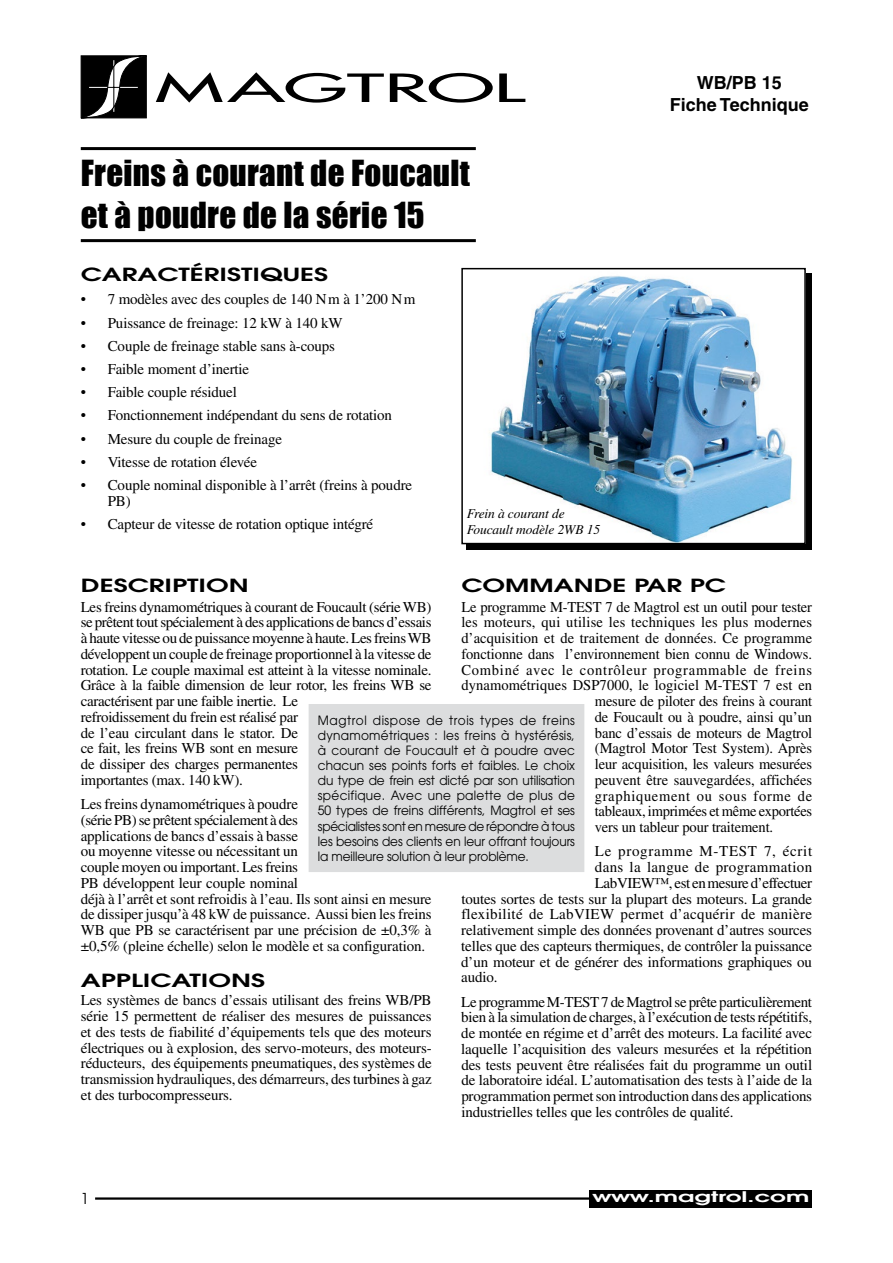
<style>
.page{position:relative;width:893px;height:1263px;background:#fff}
.page>*{position:absolute;margin:0;border:0;box-sizing:border-box;transform-origin:0 0}
.t1{font:37.8px "Futura";letter-spacing:-.005em;color:#000;scale:2.14 1}
.t2{font:33px/42px "Impact";letter-spacing:.01em;color:#000}
.t3{font:600 18px "Avant Garde";color:#000;scale:1.5 1}
.t4{font:700 18px/21.6px "Helvetica";color:#000;text-align:center}
.t5{font:15px/15.8px "Times";letter-spacing:-.01em;color:#000}
.t6{font:15px "Times";letter-spacing:.02em;color:#000}
.t7{font:15px "Times";letter-spacing:.045em;color:#000}
.t8{font:15px "Times";letter-spacing:.015em;color:#000}
.t9{font:15px "Times";letter-spacing:.05em;color:#000}
.t10{font:15px "Avant Garde";color:#000}
.t11{font:600 14.55px "Avant Garde";color:#fff;scale:1.7 1}
.t12{font:italic 13.5px/16.2px "Times";letter-spacing:-.01em;color:#000}
.t13{font:12.75px/15.1px "Avant Garde";letter-spacing:-.01em;color:#000;text-align:justify;scale:.95 1}
</style>
<div class="page">
<hr style="left:81px;top:147px;width:395px;height:3px;background:#000">
<hr style="left:81px;top:239px;width:395px;height:3px;background:#000">
<svg style="left:81px;top:55px;width:66px;height:63px;background:#292929"></svg>
<hr style="left:95px;top:1197px;width:524px;height:3px;background:#000">
<div style="left:589px;top:1190px;width:223px;height:18px;background:#000"></div>
<div style="left:467px;top:273px;width:345px;height:277px;background:#000"></div>
<img style="left:467px;top:273px;width:336px;height:268px">
<div style="left:461px;top:268px;width:345px;height:276px;border:2px solid #000"></div>
<div style="left:309px;top:704px;width:275px;height:167px;background:#dcddde"></div>
<div style="left:309px;top:704px;width:275px;height:168px;border:1px solid #dcddde"></div>
<h1 class="t1" style="left:155px;top:63px;width:174px">MAGTROL</h1>
<h2 class="t2" style="left:81px;top:152px;width:391px">Freins à courant de Foucault et à poudre de la série 15</h2>
<p class="t3" style="left:81px;top:263px;width:166px">CARACTÉRISTIQUES</p>
<p class="t5" style="left:81px;top:291px;width:336px">• 7 modèles avec des couples de 140 Nm à 1’200 Nm</p>
<p class="t5" style="left:81px;top:315px;width:263px">• Puissance de freinage: 12 kW à 140 kW</p>
<p class="t5" style="left:81px;top:338px;width:256px">• Couple de freinage stable sans à-coups</p>
<p class="t5" style="left:81px;top:361px;width:170px">• Faible moment d’inertie</p>
<p class="t5" style="left:81px;top:384px;width:158px">• Faible couple résiduel</p>
<p class="t5" style="left:81px;top:407px;width:313px">• Fonctionnement indépendant du sens de rotation</p>
<p class="t5" style="left:81px;top:431px;width:203px">• Mesure du couple de freinage</p>
<p class="t5" style="left:81px;top:454px;width:178px">• Vitesse de rotation élevée</p>
<p class="t5" style="left:108px;top:477px;width:306px;text-indent:-27px">• Couple nominal disponible à l’arrêt (freins à poudre<br>PB)</p>
<p class="t5" style="left:81px;top:516px;width:294px">• Capteur de vitesse de rotation optique intégré</p>
<p class="t12" style="left:467px;top:505px;width:135px">Frein à courant de<br>Foucault modèle 2WB 15</p>
<p class="t4" style="left:670px;top:72px;width:140px">WB/PB 15<br>Fiche Technique</p>
<p class="t3" style="left:81px;top:573px;width:113px">DESCRIPTION</p>
<p class="t5" style="left:81px;top:599px;width:352px">Les freins dynamométriques à courant de Foucault (série WB) se prêtent tout spécialement à des applications de bancs d’essais à haute vitesse ou de puissance moyenne à haute. Les freinsWB développent un couple de freinage proportionnel à la vitesse de rotation. Le couple maximal est atteint à la vitesse nominale.<br>Grâce à la faible dimension de leur rotor, les freins WB se caractérisent par une faible inertie. Le<br>refroidissement du frein est réalisé par<br>de l’eau circulant dans le stator. De<br>ce fait, les freins WB sont en mesure<br>de dissiper des charges permanentes<br>importantes (max. 140 kW).</p>
<p class="t5" style="left:81px;top:796px;width:352px">Les freins dynamométriques à poudre<br>(série PB)se prêtent spécialement à des<br>applications de bancs d’essais à basse<br>ou moyenne vitesse ou nécessitant un<br>couple moyen ou important. Les freins<br>PB développent leur couple nominal<br>déjà à l’arrêt et sont refroidis à l’eau. Ils sont ainsi en mesure de dissiper jusqu’à 48 kW de puissance. Aussi bien les freins WB que PB se caractérisent par une précision de ±0,3% à ±0,5% (pleine échelle) selon le modèle et sa configuration.</p>
<p class="t3" style="left:81px;top:969px;width:124px">APPLICATIONS</p>
<p class="t5" style="left:81px;top:992px;width:352px;text-align:justify">Les systèmes de bancs d’essais utilisant des freins WB/PB série 15 permettent de réaliser des mesures de puissances et des tests de fiabilité d’équipements tels que des moteurs électriques ou à explosion, des servo-moteurs, des moteurs&shy;réducteurs, des équipements pneumatiques, des systèmes de transmission hydrauliques, des démarreurs, des turbines à gaz et des turbocompresseurs.</p>
<p class="t3" style="left:461px;top:573px;width:178px">COMMANDE PAR PC</p>
<p class="t5" style="left:461px;top:599px;width:352px">Le programme M-TEST 7 de Magtrol est un outil pour tester</p>
<p class="t8" style="left:461px;top:614px;width:352px">les moteurs, qui utilise les techniques les plus modernes</p>
<p class="t5" style="left:461px;top:630px;width:352px">d’acquisition et de traitement de données. Ce programme</p>
<p class="t5" style="left:461px;top:646px;width:352px">fonctionne dans l’environnement bien connu de Windows.</p>
<p class="t9" style="left:461px;top:661px;width:352px">Combiné avec le contrôleur programmable de freins</p>
<p class="t5" style="left:461px;top:677px;width:352px">dynamométriques DSP7000, le logiciel M-TEST 7 est en</p>
<p class="t5" style="left:595px;top:693px;width:219px">mesure de piloter des freins à courant</p>
<p class="t5" style="left:595px;top:709px;width:219px">de Foucault ou à poudre, ainsi qu’un</p>
<p class="t5" style="left:595px;top:725px;width:219px">banc d’essais de moteurs de Magtrol</p>
<p class="t5" style="left:595px;top:740px;width:219px">(Magtrol Motor Test System). Après</p>
<p class="t5" style="left:595px;top:756px;width:219px">leur acquisition, les valeurs mesurées</p>
<p class="t5" style="left:595px;top:772px;width:219px">peuvent être sauvegardées, affichées</p>
<p class="t7" style="left:595px;top:787px;width:219px">graphiquement ou sous forme de</p>
<p class="t5" style="left:595px;top:803px;width:219px">tableaux, imprimées et même exportées</p>
<p class="t5" style="left:595px;top:819px;width:180px">vers un tableur pour traitement.</p>
<p class="t7" style="left:595px;top:843px;width:219px">Le programme M-TEST 7, écrit</p>
<p class="t6" style="left:595px;top:859px;width:219px">dans la langue de programmation</p>
<p class="t5" style="left:595px;top:875px;width:219px">LabVIEW™, est enmesured’effectuer</p>
<p class="t5" style="left:461px;top:891px;width:352px">toutes sortes de tests sur la plupart des moteurs. La grande</p>
<p class="t6" style="left:461px;top:906px;width:352px">flexibilité de LabVIEW permet d’acquérir de manière</p>
<p class="t5" style="left:461px;top:922px;width:352px">relativement simple des données provenant d’autres sources</p>
<p class="t5" style="left:461px;top:938px;width:352px">telles que des capteurs thermiques, de contrôler la puissance</p>
<p class="t5" style="left:461px;top:954px;width:352px">d’un moteur et de générer des informations graphiques ou</p>
<p class="t5" style="left:461px;top:969px;width:38px">audio.</p>
<p class="t5" style="left:461px;top:994px;width:352px;text-align:justify">Le programmeM-TEST7 deMagtrolse prête particulièrement bien à la simulation de charges, à l’exécution de tests répétitifs, de montée en régime et d’arrêt des moteurs. La facilité avec laquelle l’acquisition des valeurs mesurées et la répétition des tests peuvent être réalisées fait du programme un outil de laboratoire idéal. L’automatisation des tests à l’aide de la programmation permet son introduction dans des applications industrielles telles que les contrôles de qualité.</p>
<p class="t13" style="left:318px;top:712px;width:272px">Magtrol dispose de trois types de freins dynamométriques : les freins à hystérésis, à courant de Foucault et à poudre avec chacun ses points forts et faibles. Le choix du type de frein est dicté par son utilisation spécifique. Avec une palette de plus de 50 types de freins différents, Magtrol et ses spécialistes sont en mesure de répondre à tous les besoins des clients en leur offrant toujours la meilleure solution à leur problème.</p>
<p class="t10" style="left:81px;top:1190px;width:10px">1</p>
<p class="t11" style="left:592px;top:1187px;width:129px">WWW.MAGTROL.COM</p>
</div>
